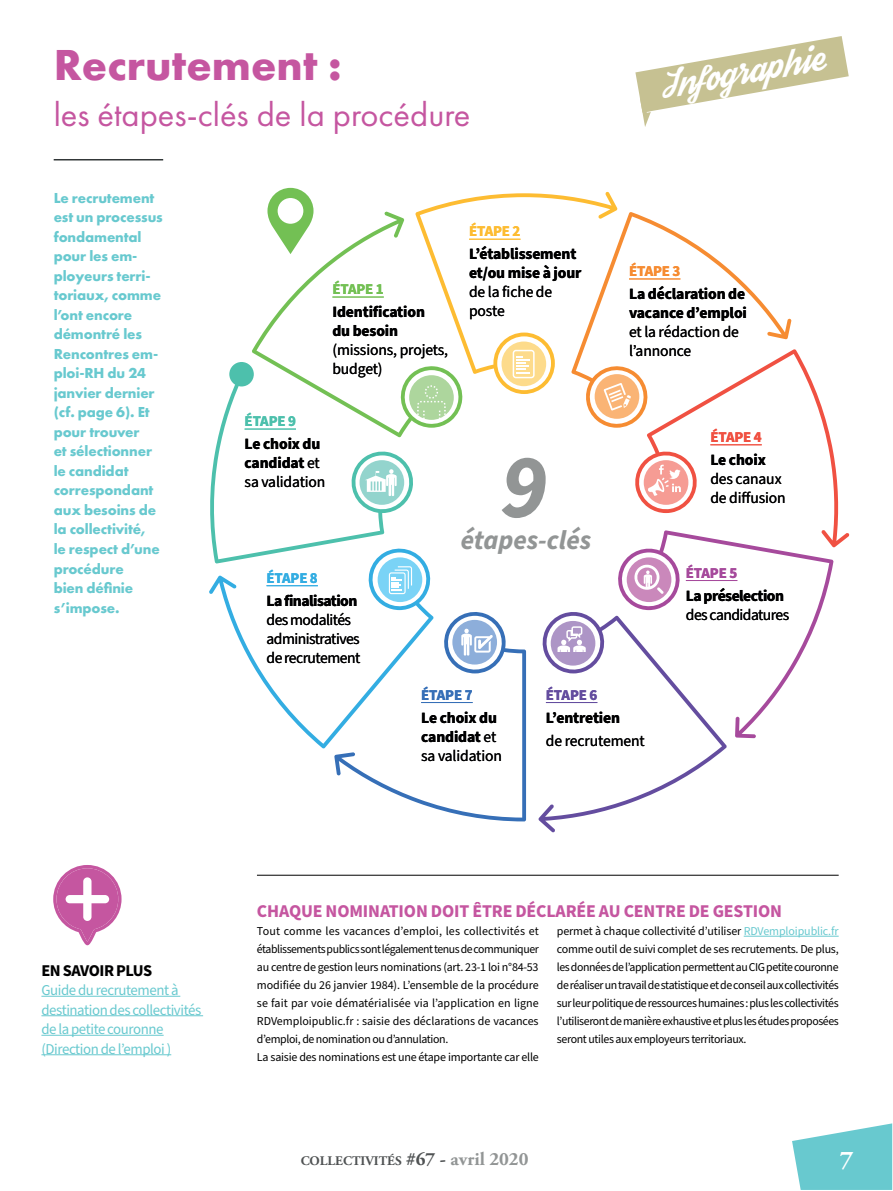
<style>
.page{position:relative;width:893px;height:1191px;background:#fff}
.page>*{position:absolute;margin:0;border:0;box-sizing:border-box;transform-origin:0 0}
.t1{font:italic 700 91.5px "Source Sans Pro";color:#929595}
.t2{font:700 45px "Futura PT";color:#c556a0}
.t3{font:34.5px "Futura PT";color:#c556a0}
.t4{font:italic 700 27px "Source Sans Pro";color:#929595}
.t5{font:26.4px "Streetwear";color:#fff}
.t6{font:700 25.5px "Adobe Garamond Pro";color:#fff}
.t7{font:700 18px "Source Sans Pro";letter-spacing:-.01em;color:#c556a0}
.t8{font:700 16.5px "Source Sans Pro";letter-spacing:-.03em;color:#000001}
.t9{font:700 15.75px/18.9px "Source Sans Pro";letter-spacing:-.01em;color:#000001}
.t10{font:15.75px/18.9px "Source Sans Pro";letter-spacing:-.02em;color:#000001}
.t11{font:700 15.75px "Source Sans Pro";letter-spacing:-.035em;color:#000001}
.t12{font:700 15px/19.5px "Futura PT";letter-spacing:-.01em;color:#68c9cf}
.t13{font:15px/19.5px "Source Sans Pro";letter-spacing:-.03em;color:#68c9cf}
.t14{font:700 15px "Source Sans Pro";letter-spacing:-.01em;color:#73c054}
.t15{font:700 15px "Source Sans Pro";letter-spacing:-.01em;color:#fdbc32}
.t16{font:700 15px "Source Sans Pro";letter-spacing:-.01em;color:#f68c32}
.t17{font:700 15px "Source Sans Pro";letter-spacing:-.01em;color:#a64a9c}
.t18{font:700 15px "Source Sans Pro";letter-spacing:-.01em;color:#644d9f}
.t19{font:700 15px "Source Sans Pro";letter-spacing:-.01em;color:#366fb7}
.t20{font:700 15px "Source Sans Pro";letter-spacing:-.01em;color:#33ade2}
.t21{font:700 15px "Source Sans Pro";letter-spacing:-.01em;color:#4dc0ac}
.t22{font:700 15px "Source Sans Pro";letter-spacing:-.01em;color:#f05142}
.t23{font:700 13.2px "Adobe Garamond Pro";color:#4f5253}
.t24{font:12px/18px "Source Sans Pro";letter-spacing:-.02em;color:#000001}
.s1{font-weight:400}
.s2{color:#68c9cf}
.s3{font-size:18.75px}
.s4{font-size:18.75px;color:#929595}
</style>
<div class="page">
<hr style="left:54px;top:159px;width:109px;height:1px;background:#323738">
<svg style="left:635px;top:36px;width:214px;height:91px"></svg>
<hr style="left:744px;top:936px;width:95px;height:1px;background:#68c9cf">
<hr style="left:257px;top:875px;width:582px;height:1px;background:#000001">
<hr style="left:41px;top:996px;width:139px;height:1px;background:#68c9cf">
<hr style="left:41px;top:1015px;width:162px;height:1px;background:#68c9cf">
<hr style="left:41px;top:1035px;width:123px;height:1px;background:#68c9cf">
<hr style="left:41px;top:1054px;width:130px;height:1px;background:#68c9cf">
<svg style="left:53px;top:865px;width:69px;height:80px"></svg>
<svg style="left:727px;top:547px;width:107px;height:191px"></svg>
<svg style="left:727px;top:349px;width:122px;height:198px"></svg>
<svg style="left:727px;top:267px;width:64px;height:161px"></svg>
<svg style="left:209px;top:188px;width:518px;height:644px"></svg>
<div style="left:229px;top:362px;width:25px;height:24px;background:#4dc0ac;border-radius:50%"></div>
<svg style="left:792px;top:1123px;width:100px;height:66px"></svg>
<h2 class="t2" style="left:54px;top:36px;width:290px">Recrutement :</h2>
<h3 class="t3" style="left:54px;top:94px;width:418px">les étapes-clés de la procédure</h3>
<p class="t12" style="left:54px;top:188px;width:111px">Le recrutement est un processus fondamental pour les em&shy;ployeurs terri&shy;toriaux, comme l’ont encore démontré les<br>Rencontres em&shy;ploi-RH du 24 janvier dernier (cf. page 6). Et pour trouver<br>et sélectionner le candidat correspondant aux besoins de la collectivité,<br>le respect d’une procédure<br>bien définie s’impose.</p>
<p class="t14" style="left:332px;top:279px;width:53px">ÉTAPE 1</p>
<h3 class="t9" style="left:332px;top:303px;width:94px">Identification du besoin</h3>
<h3 class="t10" style="left:332px;top:341px;width:117px">(missions, projets, budget)</h3>
<p class="t21" style="left:245px;top:411px;width:53px">ÉTAPE 9</p>
<h3 class="t9" style="left:245px;top:435px;width:82px">Le choix du candidat <span class="s1">et sa validation</span></h3>
<p class="t20" style="left:267px;top:567px;width:53px">ÉTAPE 8</p>
<h3 class="t11" style="left:267px;top:590px;width:92px">La finalisation</h3>
<h3 class="t10" style="left:267px;top:610px;width:95px">des modalités administratives de recrutement</h3>
<p class="t15" style="left:469px;top:221px;width:53px">ÉTAPE 2</p>
<h3 class="t9" style="left:469px;top:245px;width:114px">L’établissement et/ou mise à jour</h3>
<h3 class="t10" style="left:469px;top:283px;width:85px">de la fiche de poste</h3>
<h1 class="t1" style="left:501px;top:424px;width:48px">9</h1>
<h3 class="t4" style="left:461px;top:522px;width:132px">étapes-clés</h3>
<h3 class="t5" style="left:656px;top:75px;width:171px;rotate:-10deg">Infographie</h3>
<p class="t16" style="left:629px;top:261px;width:53px">ÉTAPE 3</p>
<h3 class="t9" style="left:629px;top:285px;width:119px">La déclaration de vacance d’emploi</h3>
<h3 class="t10" style="left:629px;top:323px;width:111px">et la rédaction de l’annonce</h3>
<p class="t22" style="left:710px;top:426px;width:53px">ÉTAPE 4</p>
<h3 class="t9" style="left:710px;top:451px;width:57px">Le choix</h3>
<h3 class="t10" style="left:710px;top:470px;width:77px">des canaux de diffusion</h3>
<h3 class="t10" style="left:741px;top:488px;width:6px">f</h3>
<p class="t17" style="left:686px;top:562px;width:53px">ÉTAPE 5</p>
<h3 class="t11" style="left:686px;top:585px;width:100px">La préselection</h3>
<h3 class="t10" style="left:686px;top:605px;width:105px">des candidatures</h3>
<h3 class="t8" style="left:41px;top:959px;width:112px">EN SAVOIR PLUS</h3>
<p class="t13" style="left:41px;top:981px;width:161px">Guide du recrutement à destination des collectivités de la petite couronne (Direction de l’emploi )</p>
<p class="t19" style="left:421px;top:684px;width:53px">ÉTAPE 7</p>
<h3 class="t9" style="left:421px;top:708px;width:82px">Le choix du candidat <span class="s1">et sa validation</span></h3>
<p class="t18" style="left:546px;top:684px;width:53px">ÉTAPE 6</p>
<h3 class="t9" style="left:546px;top:708px;width:76px">L’entretien</h3>
<h3 class="t10" style="left:546px;top:731px;width:100px">de recrutement</h3>
<h3 class="t7" style="left:257px;top:899px;width:527px">CHAQUE NOMINATION DOIT ÊTRE DÉCLARÉE AU CENTRE DE GESTION</h3>
<p class="t24" style="left:257px;top:922px;width:283px">Tout comme les vacances d’emploi, les collectivités et établissements publics sont légalement tenus de communiquer au centre de gestion leurs nominations (art. 23-1 loi n°84-53 modifiée du 26 janvier 1984). L’ensemble de la procédure se fait par voie dématérialisée via l’application en ligne RDVemploipublic.fr : saisie des déclarations de vacances d’emploi, de nomination ou d’annulation.<br>La saisie des nominations est une étape importante car elle</p>
<p class="t24" style="left:557px;top:922px;width:283px;text-align:justify">permet à chaque collectivité d’utiliser <span class="s2">RDVemploipublic.fr </span>comme outil de suivi complet de ses recrutements. De plus, les données de l’application permettent au CIG petite couronne de réaliser un travail de statistique et de conseil aux collectivités sur leur politique de ressources humaines : plus les collectivités l’utiliseront de manière exhaustive et plus les études proposées seront utiles aux employeurs territoriaux.</p>
<p class="t23" style="left:301px;top:1153px;width:229px">COLLECTIVITÉS <span class="s3">#67 -</span> <span class="s4">avril 2020</span></p>
<h3 class="t6" style="left:840px;top:1144px;width:15px">7</h3>
</div>
